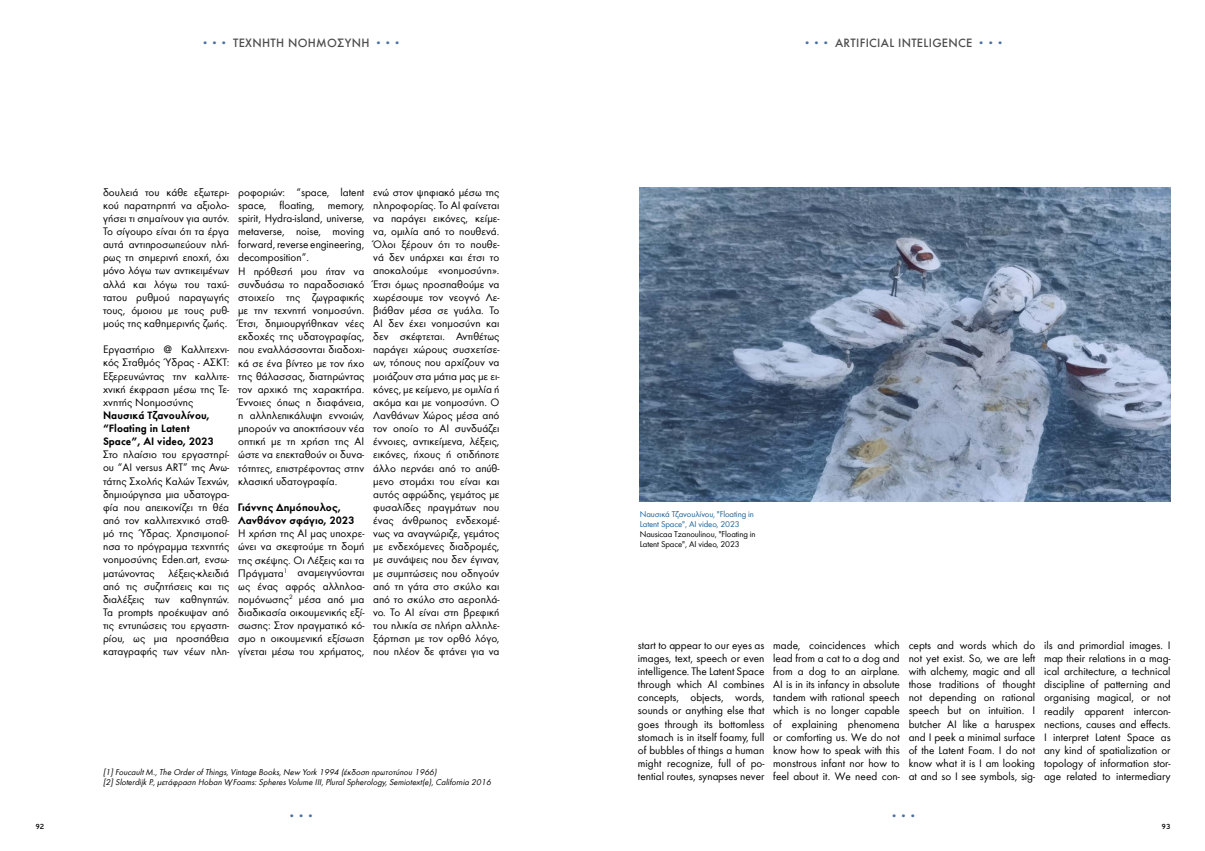
<style>
.page{position:relative;width:1205px;height:851px;background:#fff}
.page>*{position:absolute;margin:0;border:0;box-sizing:border-box;transform-origin:0 0}
.t1{font:500 15px "Futura Greek";color:#4771a3}
.t2{font:500 12.5px "Futura Greek";letter-spacing:.025em;color:#4d4d4f}
.t3{font:11.25px/13.1px "Futura Greek";color:#000;text-align:justify}
.t4{font:600 11.25px/13.1px "Futura Greek";color:#000}
.t5{font:italic 8.75px/10px "Futura Greek";color:#000}
.t6{font:8.75px/10px "Futura Greek";letter-spacing:-.01em;color:#000}
.t7{font:8.75px/10px "Futura Greek";letter-spacing:-.01em;color:#1e6398}
.t8{font:500 7.5px "PF Textbook";color:#000}
.s1{font-size:15px;color:#4771a3}
</style>
<div class="page">
<img style="left:640px;top:187px;width:530px;height:314px">
<p class="t2" style="left:201px;top:35px;width:203px"><span class="s1">•••</span> ΤΕΧΝΗΤΗ ΝΟΗΜΟΣΥΝΗ <span class="s1">•••</span></p>
<p class="t3" style="left:238px;top:186px;width:128px;text-align:left">ροφοριών: “space, latent space, floating, memory, spirit, Hydra-island, universe, metaverse, noise, moving forward, reverse engineering, decomposition”.<br>Η πρόθεσή μου ήταν να συνδυάσω το παραδοσιακό στοιχείο της ζωγραφικής με την τεχνητή νοημοσύνη.<br>Έτσι, δημιουργήθηκαν νέες εκδοχές της υδατογραφίας, που εναλλάσσονται διαδοχι&shy;κά σε ένα βίντεο με τον ήχο της θάλασσας, διατηρώντας τον αρχικό της χαρακτήρα.<br>Έννοιες όπως η διαφάνεια, η αλληλεπικάλυψη εννοιών, μπορούν να αποκτήσουν νέα οπτική με τη χρήση της ΑΙ ώστε να επεκταθούν οι δυνα&shy;τότητες, επιστρέφοντας στην κλασική υδατογραφία.</p>
<p class="t4" style="left:238px;top:500px;width:118px">Γιάννης Δημόπουλος,<br>Λανθάνον σφάγιο, 2023</p>
<p class="t3" style="left:238px;top:527px;width:128px">Η χρήση της ΑΙ μας υποχρε&shy;ώνει να σκεφτούμε τη δομή της σκέψης. Οι Λέξεις και τα Πράγματα<sup>1</sup> αναμειγνύονται ως ένας αφρός αλληλοα&shy;πομόνωσης<sup>2</sup> μέσα από μια διαδικασία οικουμενικής εξί&shy;σωσης: Στον πραγματικό κό&shy;σμο η οικουμενική εξίσωση γίνεται μέσω του χρήματος,</p>
<p class="t3" style="left:103px;top:185px;width:128px">δουλειά του κάθε εξωτερι&shy;κού παρατηρητή να αξιολο&shy;γήσει τι σημαίνουν για αυτόν.<br>Το σίγουρο είναι ότι τα έργα αυτά αντιπροσωπεύουν πλή&shy;ρως τη σημερινή εποχή, όχι μόνο λόγω των αντικειμένων αλλά και λόγω του ταχύ&shy;τατου ρυθμού παραγωγής τους, όμοιου με τους ρυθ&shy;μούς της καθημερινής ζωής.</p>
<p class="t3" style="left:103px;top:343px;width:128px">Εργαστήριο @ Καλλιτεχνι&shy;κός Σταθμός Ύδρας - ΑΣΚΤ:<br>Εξερευνώντας την καλλιτε&shy;χνική έκφραση μέσω της Τε&shy;χνητής Νοημοσύνης</p>
<p class="t4" style="left:103px;top:408px;width:112px">Ναυσικά Τζανουλίνου, “Floating in Latent<br>Space”, AI video, 2023</p>
<p class="t3" style="left:103px;top:448px;width:128px">Στο πλαίσιο του εργαστηρί&shy;ου “AI versus ART” της Ανω&shy;τάτης Σχολής Καλών Τεχνών, δημιούργησα μια υδατογρα&shy;φία που απεικονίζει τη θέα από τον καλλιτεχνικό σταθ&shy;μό της Ύδρας. Χρησιμοποί&shy;ησα το πρόγραμμα τεχνητής νοημοσύνης Eden.art, ενσω&shy;ματώνοντας λέξεις-κλειδιά από τις συζητήσεις και τις διαλέξεις των καθηγητών.<br>Τα prompts προέκυψαν από τις εντυπώσεις του εργαστη&shy;ρίου, ως μια προσπάθεια καταγραφής των νέων πλη-</p>
<p class="t3" style="left:373px;top:186px;width:128px">ενώ στον ψηφιακό μέσω της πληροφορίας. Το ΑΙ φαίνεται να παράγει εικόνες, κείμε&shy;να, ομιλία από το πουθενά.<br>Όλοι ξέρουν ότι το πουθε&shy;νά δεν υπάρχει και έτσι το αποκαλούμε «νοημοσύνη».<br>Έτσι όμως προσπαθούμε να χωρέσουμε τον νεογνό Λε&shy;βιάθαν μέσα σε γυάλα. Το ΑΙ δεν έχει νοημοσύνη και δεν σκέφτεται. Αντιθέτως παράγει χώρους συσχετίσε&shy;ων, τόπους που αρχίζουν να μοιάζουν στα μάτια μας με ει&shy;κόνες, με κείμενο, με ομιλία ή ακόμα και με νοημοσύνη. Ο Λανθάνων Χώρος μέσα από τον οποίο το ΑΙ συνδυάζει έννοιες, αντικείμενα, λέξεις, εικόνες, ήχους ή οτιδήποτε άλλο περνάει από το απύθ&shy;μενο στομάχι του είναι και αυτός αφρώδης, γεμάτος με φυσαλίδες πραγμάτων που ένας άνθρωπος ενδεχομέ&shy;νως να αναγνώριζε, γεμάτος με ενδεχόμενες διαδρομές, με συνάψεις που δεν έγιναν, με συμπτώσεις που οδηγούν από τη γάτα στο σκύλο και από το σκύλο στο αεροπλά&shy;νο. Το ΑΙ είναι στη βρεφική του ηλικία σε πλήρη αλληλε&shy;ξάρτηση με τον ορθό λόγο, που πλέον δε φτάνει για να</p>
<p class="t5" style="left:103px;top:767px;width:389px">[1] Foucault M., The Order of Things, Vintage Books, New York 1994 (έκδοση πρωτοτύπου 1966)<br>[2] Sloterdijk P., μετάφραση Hoban W., Foams: Spheres Volume III, Plural Spherology, Semiotext(e), California 2016</p>
<h1 class="t1" style="left:287px;top:805px;width:29px">•••</h1>
<p class="t2" style="left:803px;top:35px;width:203px"><span class="s1">•••</span> ARTIFICIAL INTELIGENCE <span class="s1">•••</span></p>
<p class="t7" style="left:640px;top:509px;width:116px">Ναυσικά Τζανουλίνου, "Floating in<br>Latent Space", AI video, 2023</p>
<p class="t6" style="left:640px;top:529px;width:117px">Nausicaa Tzanoulinou, "Floating in<br>Latent Space", AI video, 2023</p>
<p class="t3" style="left:638px;top:638px;width:128px">start to appear to our eyes as images, text, speech or even intelligence. The Latent Space through which AI combines concepts, objects, words, sounds or anything else that goes through its bottomless stomach is in itself foamy, full of bubbles of things a human might recognize, full of po&shy;tential routes, synapses never</p>
<p class="t3" style="left:773px;top:638px;width:128px">made, coincidences which lead from a cat to a dog and from a dog to an airplane.<br>AI is in its infancy in absolute tandem with rational speech which is no longer capable of explaining phenomena or comforting us. We do not know how to speak with this monstrous infant nor how to feel about it. We need con-</p>
<p class="t3" style="left:909px;top:638px;width:128px">cepts and words which do not yet exist. So, we are left with alchemy, magic and all those traditions of thought not depending on rational speech but on intuition. I butcher AI like a haruspex and I peek a minimal surface of the Latent Foam. I do not know what it is I am looking at and so I see symbols, sig-</p>
<p class="t3" style="left:1044px;top:638px;width:128px">ils and primordial images. I map their relations in a mag&shy;ical architecture, a technical discipline of patterning and organising magical, or not readily apparent intercon&shy;nections, causes and effects.<br>I interpret Latent Space as any kind of spatialization or topology of information stor&shy;age related to intermediary</p>
<h1 class="t1" style="left:890px;top:805px;width:29px">•••</h1>
<p class="t8" style="left:35px;top:822px;width:11px">92</p>
<p class="t8" style="left:1161px;top:822px;width:11px">93</p>
</div>
